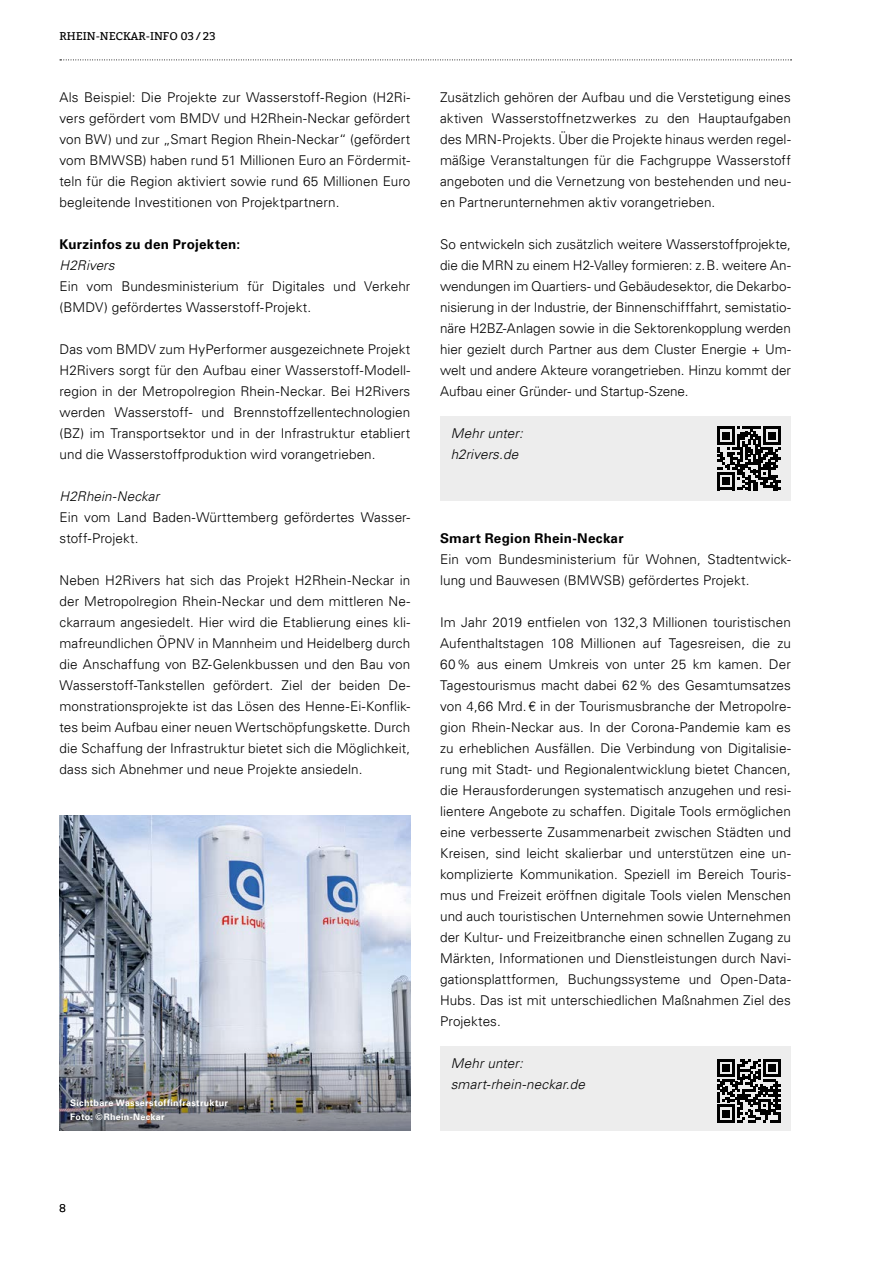
<style>
.page{position:relative;width:893px;height:1263px;background:#fff}
.page>*{position:absolute;margin:0;border:0;box-sizing:border-box;transform-origin:0 0}
.Fließtext_2-Spaltig{font:300 13.5px/21px "Univers LT";letter-spacing:.005em;color:#000;text-align:justify}
.Tabellenkörper{font:italic 300 13.5px "Univers LT";letter-spacing:.01em;color:#000}
.Headline_Kat4{font:700 13.5px "Univers LT";letter-spacing:.015em;color:#000}
.Fließtext_2-Spaltig-2{font:italic 300 13.5px "Univers LT";letter-spacing:.005em;color:#000}
.t1{font:11.25px "Bitter";color:#000}
.t2{font:300 11.25px "Univers LT";color:#000}
.t3{font:700 9px/13.5px "Univers LT";letter-spacing:.03em;color:#fff}
</style>
<div class="page">
<svg style="left:60px;top:60px;width:731px;height:1px"></svg>
<img style="left:60px;top:816px;width:350px;height:315px">
<div style="left:440px;top:417px;width:351px;height:84px;background:#ededed"></div>
<svg style="left:717px;top:427px;width:64px;height:63px"></svg>
<div style="left:440px;top:1046px;width:351px;height:84px;background:#ededed"></div>
<svg style="left:717px;top:1059px;width:64px;height:63px"></svg>
<img style="left:60px;top:1040px;width:350px;height:90px">
<p class="t1" style="left:60px;top:30px;width:158px">RHEIN-NECKAR-INFO 03 / 23</p>
<p class="Fließtext_2-Spaltig" style="left:60px;top:86px;width:352px">Als Beispiel: Die Projekte zur Wasserstoff-Region (H2Ri&shy;vers gefördert vom BMDV und H2Rhein-Neckar gefördert von BW) und zur „Smart Region Rhein-Neckar“ (gefördert vom BMWSB) haben rund 51 Millionen Euro an Fördermit&shy;teln für die Region aktiviert sowie rund 65 Millionen Euro begleitende Investitionen von Projektpartnern.</p>
<h6 class="Headline_Kat4" style="left:60px;top:236px;width:182px">Kurzinfos zu den Projekten:</h6>
<p class="Fließtext_2-Spaltig-2" style="left:60px;top:257px;width:57px">H2Rivers</p>
<p class="Fließtext_2-Spaltig" style="left:60px;top:275px;width:352px">Ein vom Bundesministerium für Digitales und Verkehr (BMDV) gefördertes Wasserstoff-Projekt.</p>
<p class="Fließtext_2-Spaltig" style="left:60px;top:338px;width:352px">Das vom BMDV zum HyPerformer ausgezeichnete Projekt H2Rivers sorgt für den Aufbau einer Wasserstoff-Modell&shy;region in der Metropolregion Rhein-Neckar. Bei H2Rivers werden Wasserstoff- und Brennstoffzellentechnologien (BZ) im Transportsektor und in der Infrastruktur etabliert und die Wasserstoffproduktion wird vorangetrieben.</p>
<p class="Fließtext_2-Spaltig-2" style="left:60px;top:488px;width:101px">H2Rhein-Neckar</p>
<p class="Fließtext_2-Spaltig" style="left:60px;top:506px;width:352px">Ein vom Land Baden-Württemberg gefördertes Wasser&shy;stoff-Projekt.</p>
<p class="Fließtext_2-Spaltig" style="left:60px;top:569px;width:352px">Neben H2Rivers hat sich das Projekt H2Rhein-Neckar in der Metropolregion Rhein-Neckar und dem mittleren Ne&shy;ckarraum angesiedelt. Hier wird die Etablierung eines kli&shy;mafreundlichen ÖPNV in Mannheim und Heidelberg durch die Anschaffung von BZ-Gelenkbussen und den Bau von Wasserstoff-Tankstellen gefördert. Ziel der beiden De&shy;monstrationsprojekte ist das Lösen des Henne-Ei-Konflik&shy;tes beim Aufbau einer neuen Wertschöpfungskette. Durch die Schaffung der Infrastruktur bietet sich die Möglichkeit, dass sich Abnehmer und neue Projekte ansiedeln.</p>
<p class="t3" style="left:70px;top:1096px;width:159px">Sichtbare Wasserstoffinfrastruktur<br>Foto: ©Rhein-Neckar</p>
<p class="Fließtext_2-Spaltig" style="left:440px;top:86px;width:352px">Zusätzlich gehören der Aufbau und die Verstetigung eines aktiven Wasserstoffnetzwerkes zu den Hauptaufgaben des MRN-Projekts. Über die Projekte hinaus werden regel&shy;mäßige Veranstaltungen für die Fachgruppe Wasserstoff angeboten und die Vernetzung von bestehenden und neu&shy;en Partnerunternehmen aktiv vorangetrieben.</p>
<p class="Fließtext_2-Spaltig" style="left:440px;top:233px;width:352px">So entwickeln sich zusätzlich weitere Wasserstoffprojekte, die die MRN zu einem H2-Valley formieren: z.B. weitere An&shy;wendungen im Quartiers- und Gebäudesektor, die Dekarbo&shy;nisierung in der Industrie, der Binnenschifffahrt, semistatio&shy;näre H2BZ-Anlagen sowie in die Sektorenkopplung werden hier gezielt durch Partner aus dem Cluster Energie + Um&shy;welt und andere Akteure vorangetrieben. Hinzu kommt der Aufbau einer Gründer- und Startup-Szene.</p>
<p class="Tabellenkörper" style="left:451px;top:425px;width:74px">Mehr unter:</p>
<p class="Tabellenkörper" style="left:451px;top:446px;width:69px">h2rivers.de</p>
<h6 class="Headline_Kat4" style="left:440px;top:530px;width:185px">Smart Region Rhein-Neckar</h6>
<p class="Fließtext_2-Spaltig" style="left:440px;top:548px;width:352px">Ein vom Bundesministerium für Wohnen, Stadtentwick&shy;lung und Bauwesen (BMWSB) gefördertes Projekt.</p>
<p class="Fließtext_2-Spaltig" style="left:440px;top:611px;width:352px">Im Jahr 2019 entfielen von 132,3 Millionen touristischen Aufenthaltstagen 108 Millionen auf Tagesreisen, die zu 60% aus einem Umkreis von unter 25 km kamen. Der Tagestourismus macht dabei 62% des Gesamtumsatzes von 4,66 Mrd.€ in der Tourismusbranche der Metropolre&shy;gion Rhein-Neckar aus. In der Corona-Pandemie kam es zu erheblichen Ausfällen. Die Verbindung von Digitalisie&shy;rung mit Stadt- und Regionalentwicklung bietet Chancen, die Herausforderungen systematisch anzugehen und resi&shy;lientere Angebote zu schaffen. Digitale Tools ermöglichen eine verbesserte Zusammenarbeit zwischen Städten und Kreisen, sind leicht skalierbar und unterstützen eine un&shy;komplizierte Kommunikation. Speziell im Bereich Touris&shy;mus und Freizeit eröffnen digitale Tools vielen Menschen und auch touristischen Unternehmen sowie Unternehmen der Kultur- und Freizeitbranche einen schnellen Zugang zu Märkten, Informationen und Dienstleistungen durch Navi&shy;gationsplattformen, Buchungssysteme und Open-Data-Hubs. Das ist mit unterschiedlichen Maßnahmen Ziel des Projektes.</p>
<p class="Tabellenkörper" style="left:451px;top:1055px;width:74px">Mehr unter:</p>
<p class="Tabellenkörper" style="left:451px;top:1076px;width:136px">smart-rhein-neckar.de</p>
<p class="t2" style="left:60px;top:1201px;width:8px">8</p>
</div>
